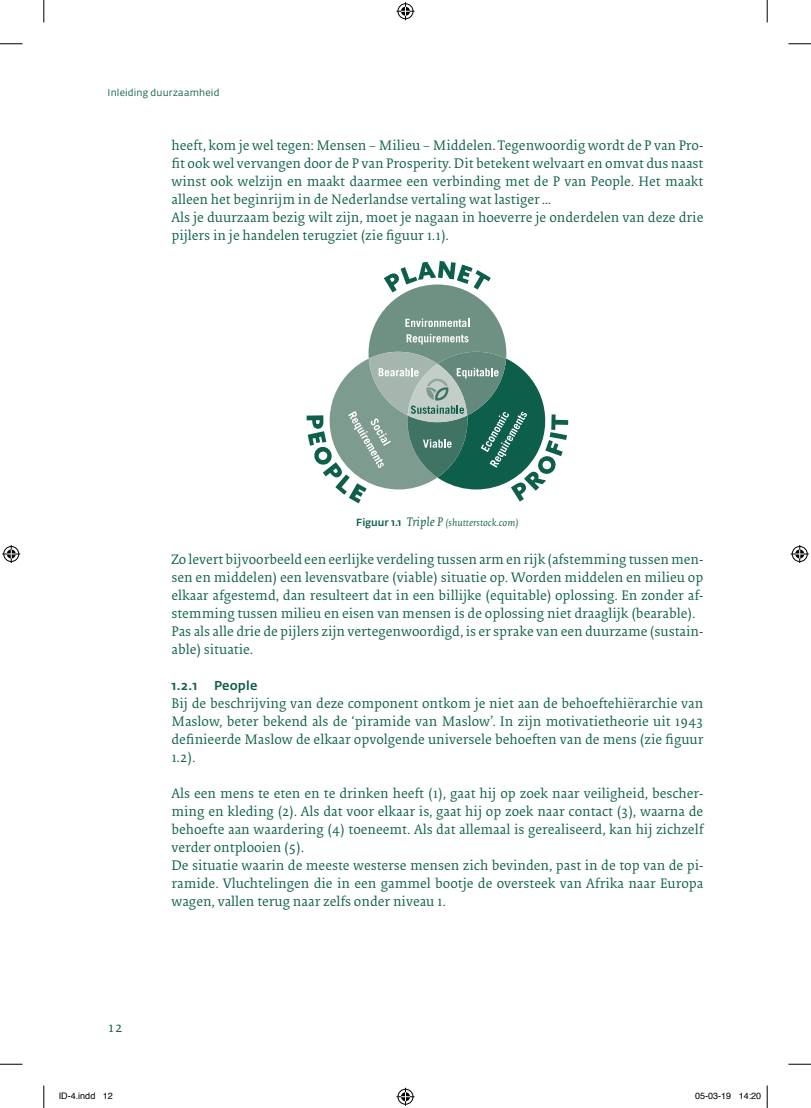
<style>
.page{position:relative;width:811px;height:1108px;background:#fff}
.page>*{position:absolute;margin:0;border:0;box-sizing:border-box;transform-origin:0 0}
.t1{font:14.25px/18px "Collis";color:#0d5e4a}
.t2{font:500 12.75px "Fedra Sans Alt Pro";letter-spacing:.015em;color:#0d5e4a}
.t3{font:italic 10.2px "Collis";color:#0d5e4a}
.t4{font:9.75px "Fedra Sans Alt Pro";letter-spacing:.02em;color:#0d5e4a}
.t5{font:9px "Helvetica";color:#000}
.s1{font-family:"Fedra Sans Alt Pro";font-weight:500;font-style:normal}
.s2{font-size:12.75px}
</style>
<div class="page">
<svg style="left:306px;top:261px;width:262px;height:242px"></svg>
<svg style="left:0;top:44px;width:22px;height:1px"></svg>
<svg style="left:788px;top:44px;width:22px;height:1px"></svg>
<svg style="left:0;top:1064px;width:22px;height:1px"></svg>
<svg style="left:788px;top:1064px;width:22px;height:1px"></svg>
<svg style="left:44px;top:0;width:1px;height:22px"></svg>
<svg style="left:44px;top:1085px;width:1px;height:23px"></svg>
<svg style="left:766px;top:0;width:1px;height:22px"></svg>
<svg style="left:396px;top:2px;width:18px;height:18px"></svg>
<svg style="left:396px;top:1088px;width:18px;height:18px"></svg>
<svg style="left:2px;top:545px;width:18px;height:18px"></svg>
<svg style="left:790px;top:545px;width:18px;height:18px"></svg>
<svg style="left:766px;top:1085px;width:1px;height:23px"></svg>
<p class="t4" style="left:108px;top:87px;width:113px">Inleiding duurzaamheid</p>
<p class="t1" style="left:171px;top:138px;width:533px">heeft, kom je wel tegen: Mensen – Milieu – Middelen. Tegenwoordig wordt de P van Pro&shy;fit ook wel vervangen door de P van Prosperity. Dit betekent welvaart en omvat dus naast winst ook welzijn en maakt daarmee een verbinding met de P van People. Het maakt alleen het beginrijm in de Nederlandse vertaling wat lastiger…<br>Als je duurzaam bezig wilt zijn, moet je nagaan in hoeverre je onderdelen van deze drie pijlers in je handelen terugziet (zie figuur 1.1).</p>
<p class="t1" style="left:108px;top:1020px;width:16px">12</p>
<p class="t3" style="left:356px;top:517px;width:164px"><span class="s1">Figuur 1.1</span> <span class="s2">Triple P</span> (shutterstock.com)</p>
<p class="t1" style="left:171px;top:552px;width:533px">Zo levert bijvoorbeeld een eerlijke verdeling tussen arm en rijk (afstemming tussen men&shy;sen en middelen) een levensvatbare (viable) situatie op. Worden middelen en milieu op elkaar afgestemd, dan resulteert dat in een billijke (equitable) oplossing. En zonder af&shy;stemming tussen milieu en eisen van mensen is de oplossing niet draaglijk (bearable).<br>Pas als alle drie de pijlers zijn vertegenwoordigd, is er sprake van een duurzame (sustain&shy;able) situatie.</p>
<p class="t2" style="left:171px;top:678px;width:27px">1.2.1</p>
<p class="t2" style="left:214px;top:678px;width:45px">People</p>
<p class="t1" style="left:171px;top:696px;width:533px;text-align:justify">Bij de beschrijving van deze component ontkom je niet aan de behoeftehiërarchie van Maslow, beter bekend als de ‘piramide van Maslow’. In zijn motivatietheorie uit 1943 definieerde Maslow de elkaar opvolgende universele behoeften van de mens (zie figuur 1.2).</p>
<p class="t1" style="left:171px;top:786px;width:533px">Als een mens te eten en te drinken heeft (1), gaat hij op zoek naar veiligheid, bescher&shy;ming en kleding (2). Als dat voor elkaar is, gaat hij op zoek naar contact (3), waarna de behoefte aan waardering (4) toeneemt. Als dat allemaal is gerealiseerd, kan hij zichzelf verder ontplooien (5).<br>De situatie waarin de meeste westerse mensen zich bevinden, past in de top van de pi&shy;ramide. Vluchtelingen die in een gammel bootje de oversteek van Afrika naar Europa wagen, vallen terug naar zelfs onder niveau 1.</p>
<p class="t5" style="left:59px;top:1089px;width:56px">ID-4.indd 12</p>
<p class="t5" style="left:695px;top:1089px;width:68px">05-03-19 14:20</p>
</div>
